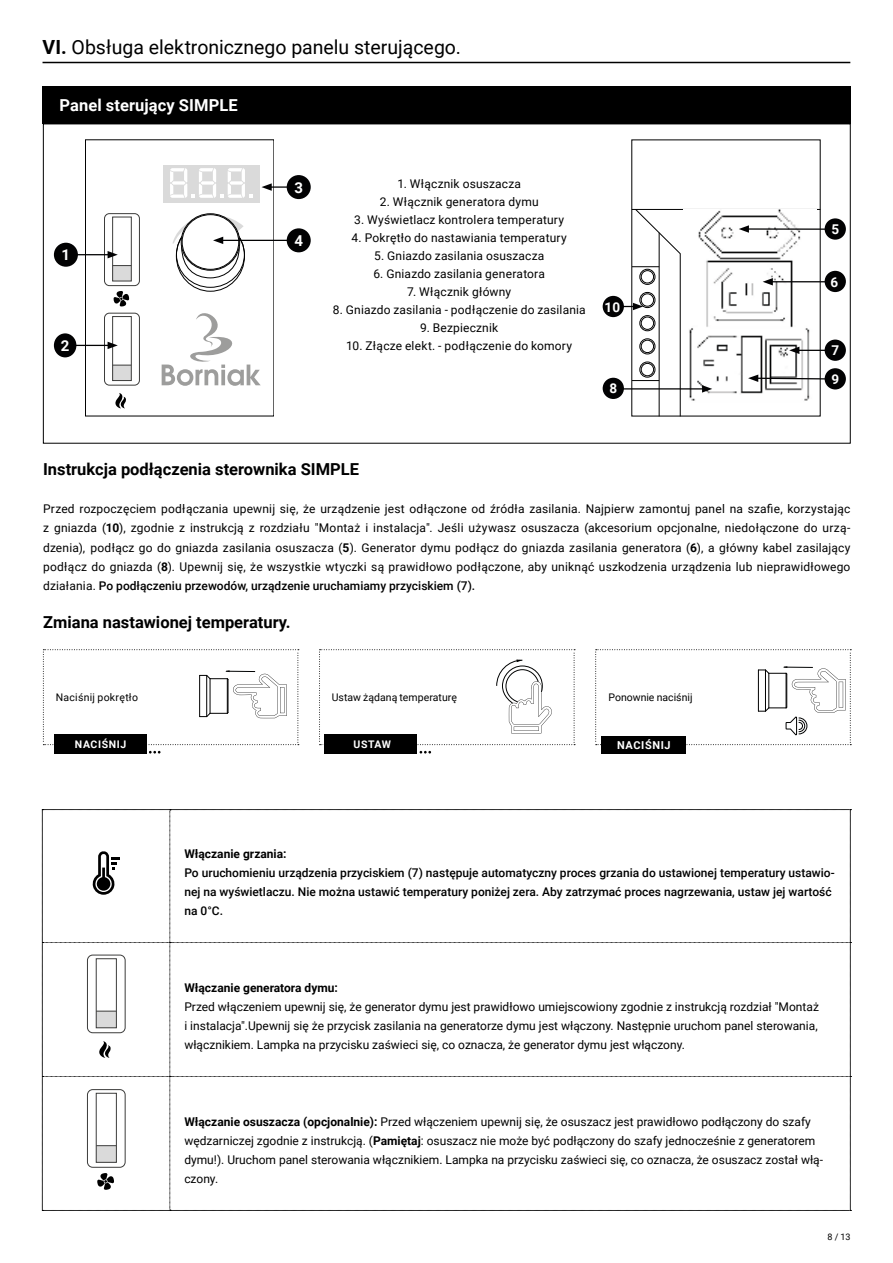
<style>
.page{position:relative;width:893px;height:1263px;background:#fff}
.page>*{position:absolute;margin:0;border:0;box-sizing:border-box;transform-origin:0 0}
.t1{font:19.5px "Roboto";color:#000}
.t2{font:700 16.5px "Roboto";color:#000}
.t3{font:700 16.5px "Roboto";letter-spacing:.005em;color:#fff}
.t4{font:700 15px "Roboto";color:#fff}
.t5{font:700 13.5px/28.7px "Roboto";color:#fff}
.t6{font:12px/19.2px "Roboto";color:#000;text-align:justify}
.t7{font:500 12px/19.2px "Roboto";color:#000}
.t8{font:700 12px "Roboto";color:#000}
.t9{font:12px "Roboto";letter-spacing:.02em;color:#000}
.t10{font:700 10.95px "Roboto";letter-spacing:.06em;color:#fff}
.t11{font:10.5px "Roboto";letter-spacing:.005em;color:#000}
.t12{font:10.5px "Roboto";letter-spacing:.025em;color:#000}
.t13{font:700 10.5px "Roboto";letter-spacing:.06em;color:#fff}
.t14{font:9px "Roboto";color:#000}
.s1{font-weight:700}
.s2{font-weight:500}
.s3{font-weight:400}
</style>
<div class="page">
<svg style="left:42px;top:809px;width:809px;height:402px"></svg>
<hr style="left:632px;top:209px;width:188px;height:1px;background:#000">
<img style="left:684px;top:209px;width:132px;height:192px">
<hr style="left:747px;top:228px;width:79px;height:2px;background:#020203">
<svg style="left:739px;top:225px;width:10px;height:8px"></svg>
<hr style="left:770px;top:281px;width:56px;height:1px;background:#020203">
<svg style="left:763px;top:278px;width:10px;height:7px"></svg>
<svg style="left:748px;top:375px;width:77px;height:7px"></svg>
<svg style="left:789px;top:347px;width:36px;height:7px"></svg>
<div style="left:825px;top:218px;width:21px;height:22px;background:#020203;border-radius:50%"></div>
<div style="left:825px;top:271px;width:21px;height:21px;background:#020203;border-radius:50%"></div>
<div style="left:825px;top:340px;width:21px;height:21px;background:#020203;border-radius:50%"></div>
<div style="left:825px;top:368px;width:21px;height:21px;background:#020203;border-radius:50%"></div>
<div style="left:54px;top:734px;width:93px;height:19px;background:#000"></div>
<svg style="left:149px;top:751px;width:12px;height:2px"></svg>
<svg style="left:319px;top:649px;width:256px;height:96px"></svg>
<svg style="left:595px;top:649px;width:256px;height:96px"></svg>
<svg style="left:43px;top:649px;width:256px;height:96px"></svg>
<div style="left:325px;top:734px;width:92px;height:19px;background:#000"></div>
<svg style="left:420px;top:751px;width:11px;height:2px"></svg>
<div style="left:602px;top:736px;width:84px;height:17px;background:#000"></div>
<div style="left:85px;top:139px;width:189px;height:277px;border:1px solid #000"></div>
<svg style="left:176px;top:221px;width:68px;height:70px"></svg>
<div style="left:113px;top:266px;width:18px;height:15px;background:#dadada"></div>
<div style="left:113px;top:365px;width:18px;height:15px;background:#dadada"></div>
<svg style="left:162px;top:313px;width:99px;height:73px"></svg>
<div style="left:163px;top:165px;width:96px;height:38px;background:#dadada"></div>
<svg style="left:170px;top:168px;width:82px;height:30px"></svg>
<svg style="left:114px;top:291px;width:15px;height:15px"></svg>
<svg style="left:115px;top:393px;width:11px;height:15px"></svg>
<div style="left:104px;top:213px;width:36px;height:73px;border:1px solid #3c3c3b;border-radius:5px"></div>
<div style="left:112px;top:217px;width:20px;height:64px;border:1px solid #3c3c3b"></div>
<svg style="left:113px;top:265px;width:18px;height:1px"></svg>
<div style="left:104px;top:313px;width:36px;height:72px;border:1px solid #3c3c3b;border-radius:5px"></div>
<div style="left:112px;top:316px;width:20px;height:65px;border:1px solid #3c3c3b"></div>
<svg style="left:113px;top:365px;width:18px;height:1px"></svg>
<hr style="left:66px;top:254px;width:44px;height:1px;background:#020203">
<svg style="left:108px;top:251px;width:10px;height:7px"></svg>
<hr style="left:66px;top:345px;width:44px;height:1px;background:#020203">
<svg style="left:108px;top:342px;width:10px;height:7px"></svg>
<div style="left:54px;top:333px;width:22px;height:24px;background:#020203;border-radius:50%"></div>
<hr style="left:269px;top:186px;width:39px;height:2px;background:#020203">
<svg style="left:261px;top:183px;width:11px;height:8px"></svg>
<div style="left:287px;top:175px;width:24px;height:24px;background:#020203;border-radius:50%"></div>
<hr style="left:221px;top:240px;width:87px;height:1px;background:#020203">
<svg style="left:172px;top:213px;width:72px;height:65px"></svg>
<div style="left:287px;top:228px;width:24px;height:24px;background:#020203;border-radius:50%"></div>
<div style="left:54px;top:243px;width:24px;height:24px;background:#020203;border-radius:50%"></div>
<hr style="left:43px;top:62px;width:807px;height:1px;background:#000">
<hr style="left:614px;top:388px;width:90px;height:1px;background:#020203">
<svg style="left:702px;top:385px;width:10px;height:8px"></svg>
<svg style="left:614px;top:208px;width:67px;height:208px"></svg>
<div style="left:603px;top:378px;width:21px;height:21px;background:#020203;border-radius:50%"></div>
<div style="left:603px;top:296px;width:21px;height:21px;background:#020203;border-radius:50%"></div>
<div style="left:43px;top:86px;width:808px;height:38px;background:#000"></div>
<h1 class="t1" style="left:43px;top:33px;width:420px"><span class="s1">VI.</span> Obsługa elektronicznego panelu sterującego.</h1>
<h2 class="t3" style="left:60px;top:94px;width:180px">Panel sterujący SIMPLE</h2>
<p class="t4" style="left:62px;top:244px;width:10px">1</p>
<p class="t4" style="left:61px;top:335px;width:10px">2</p>
<p class="t4" style="left:294px;top:177px;width:10px">3</p>
<p class="t4" style="left:294px;top:230px;width:10px">4</p>
<p class="t6" style="left:397px;top:173px;width:125px">1. Włącznik osuszacza</p>
<p class="t9" style="left:380px;top:193px;width:161px">2. Włącznik generatora dymu</p>
<p class="t6" style="left:354px;top:209px;width:211px">3. Wyświetlacz kontrolera temperatury</p>
<p class="t6" style="left:352px;top:227px;width:217px">4. Pokrętło do nastawiania temperatury</p>
<p class="t6" style="left:374px;top:245px;width:172px">5. Gniazdo zasilania osuszacza</p>
<p class="t6" style="left:373px;top:263px;width:173px">6. Gniazdo zasilania generatora</p>
<p class="t6" style="left:407px;top:281px;width:105px">7. Włącznik główny</p>
<p class="t6" style="left:333px;top:299px;width:254px">8. Gniazdo zasilania - podłączenie do zasilania</p>
<p class="t6" style="left:420px;top:317px;width:80px">9. Bezpiecznik</p>
<p class="t6" style="left:346px;top:335px;width:228px">10. Złącze elekt. - podłączenie do komory</p>
<p class="t5" style="left:605px;top:292px;width:17px">10</p>
<p class="t5" style="left:610px;top:374px;width:9px">8</p>
<p class="t5" style="left:832px;top:214px;width:9px">5</p>
<p class="t5" style="left:830px;top:267px;width:9px">6</p>
<p class="t5" style="left:832px;top:336px;width:9px">7<br>9</p>
<h2 class="t2" style="left:43px;top:458px;width:317px">Instrukcja podłączenia sterownika SIMPLE</h2>
<p class="t6" style="left:43px;top:499px;width:809px">Przed rozpoczęciem podłączania upewnij się, że urządzenie jest odłączone od źródła zasilania. Najpierw zamontuj panel na szafie, korzystając z gniazda (<span class="s1">10</span>), zgodnie z instrukcją z rozdziału "Montaż i instalacja". Jeśli używasz osuszacza (akcesorium opcjonalne, niedołączone do urzą&shy;dzenia), podłącz go do gniazda zasilania osuszacza (<span class="s1">5</span>). Generator dymu podłącz do gniazda zasilania generatora (<span class="s1">6</span>), a główny kabel zasilający podłącz do gniazda (<span class="s1">8</span>). Upewnij się, że wszystkie wtyczki są prawidłowo podłączone, aby uniknąć uszkodzenia urządzenia lub nieprawidłowego działania. <span class="s2">Po podłączeniu przewodów, urządzenie uruchamiamy przyciskiem (7).</span></p>
<h2 class="t2" style="left:43px;top:611px;width:249px">Zmiana nastawionej temperatury.</h2>
<p class="t12" style="left:56px;top:690px;width:84px">Naciśnij pokrętło</p>
<p class="t11" style="left:332px;top:690px;width:127px">Ustaw żądaną temperaturę</p>
<p class="t11" style="left:608px;top:690px;width:86px">Ponownie naciśnij</p>
<p class="t13" style="left:75px;top:737px;width:53px">NACIŚNIJ</p>
<p class="t13" style="left:353px;top:737px;width:39px">USTAW</p>
<p class="t10" style="left:617px;top:737px;width:55px">NACIŚNIJ</p>
<p class="t8" style="left:184px;top:845px;width:104px">Włączanie grzania:</p>
<p class="t7" style="left:184px;top:862px;width:652px">Po uruchomieniu urządzenia przyciskiem (7) następuje automatyczny proces grzania do ustawionej temperatury ustawio&shy;nej na wyświetlaczu. Nie można ustawić temperatury poniżej zera. Aby zatrzymać proces nagrzewania, ustaw jej wartość na 0<span class="s3">°</span>C.</p>
<p class="t8" style="left:184px;top:979px;width:155px">Włączanie generatora dymu:</p>
<p class="t6" style="left:184px;top:996px;width:636px">Przed włączeniem upewnij się, że generator dymu jest prawidłowo umiejscowiony zgodnie z instrukcją rozdział "Montaż i instalacja".Upewnij się że przycisk zasilania na generatorze dymu jest włączony. Następnie uruchom panel sterowania, włącznikiem. Lampka na przycisku zaświeci się, co oznacza, że generator dymu jest włączony.</p>
<p class="t6" style="left:184px;top:1111px;width:640px;text-align:left"><span class="s1">Włączanie osuszacza (opcjonalnie):</span> Przed włączeniem upewnij się, że osuszacz jest prawidłowo podłączony do szafy wędzarniczej zgodnie z instrukcją. (<span class="s1">Pamiętaj</span>: osuszacz nie może być podłączony do szafy jednocześnie z generatorem dymu!). Uruchom panel sterowania włącznikiem. Lampka na przycisku zaświeci się, co oznacza, że osuszacz został włą&shy;czony.</p>
<p class="t14" style="left:827px;top:1231px;width:25px">8 / 13</p>
</div>
